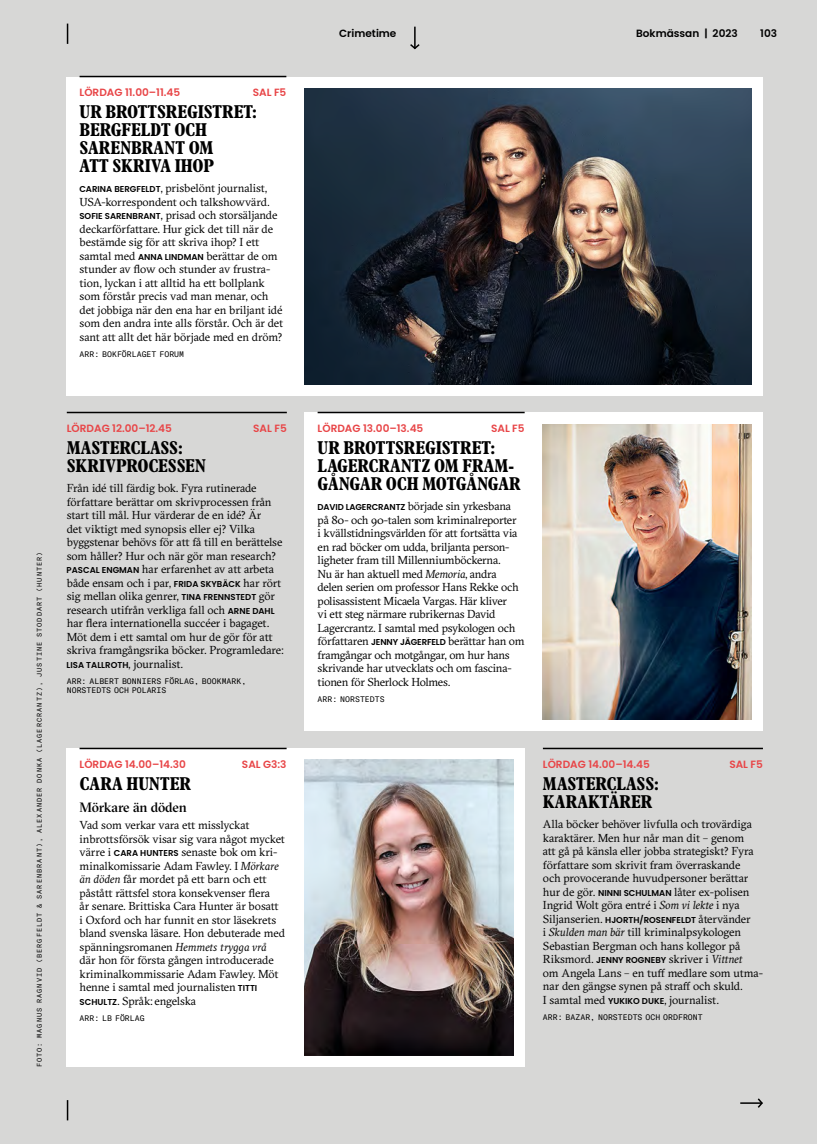
<style>
.page{position:relative;width:817px;height:1144px;background:#fff}
.page>*{position:absolute;margin:0;border:0;box-sizing:border-box;transform-origin:0 0}
.t1{font:700 condensed 18.75px/18px "Plantin MT Pro";color:#000}
.t2{font:500 13.5px "GT Sectra Fine";letter-spacing:-.02em;color:#000}
.t3{font:11.55px/13.5px "GT Sectra";letter-spacing:-.01em;color:#000}
.t4{font:600 10.5px "Poppins";color:#e84547}
.t5{font:600 10.5px "Poppins";color:#000}
.t6{font:600 8.55px "Poppins";color:#000}
.t7{font:7.95px/9.6px "GT America Mono";color:#000}
.t8{font:6.75px "GT America Mono";letter-spacing:.15em;color:#000}
.s1{font-family:"Poppins";font-weight:600;font-size:8.55px}
.s2{font-family:"GT Sectra";font-weight:400;font-size:11.55px}
.s3{font-style:italic}
</style>
<div class="page">
<div style="left:0;top:0;width:816px;height:1144px;background:#d7d7d6"></div>
<hr style="left:67px;top:412px;width:220px;height:1px;background:#000">
<div style="left:67px;top:748px;width:458px;height:319px;background:#fff"></div>
<hr style="left:80px;top:748px;width:206px;height:1px;background:#000">
<div style="left:67px;top:77px;width:695px;height:318px;background:#fff"></div>
<hr style="left:80px;top:76px;width:206px;height:1px;background:#000">
<div style="left:305px;top:412px;width:457px;height:319px;background:#fff"></div>
<hr style="left:317px;top:412px;width:207px;height:1px;background:#000">
<hr style="left:543px;top:748px;width:219px;height:1px;background:#000">
<img style="left:305px;top:88px;width:446px;height:296px">
<img style="left:543px;top:424px;width:208px;height:296px">
<svg style="left:67px;top:1100px;width:1px;height:20px"></svg>
<svg style="left:410px;top:27px;width:10px;height:23px"></svg>
<svg style="left:67px;top:24px;width:1px;height:20px"></svg>
<hr style="left:740px;top:1102px;width:22px;height:2px;background:#000">
<svg style="left:756px;top:1098px;width:7px;height:10px"></svg>
<img style="left:305px;top:760px;width:208px;height:296px">
<p class="t4" style="left:80px;top:86px;width:102px">LÖRDAG 11.00–11.45</p>
<p class="t4" style="left:253px;top:86px;width:35px">SAL F5</p>
<h1 class="t1" style="left:80px;top:103px;width:179px">UR BROTTSREGISTRET:<br>BERGFELDT OCH<br>SARENBRANT OM<br>ATT SKRIVA IHOP</h1>
<p class="t3" style="left:79px;top:182px;width:205px"><span class="s1">CARINA BERGFELDT</span>, prisbelönt journalist, USA-korrespondent och talkshowvärd.<br><span class="s1">SOFIE SARENBRANT</span>, prisad och storsäljande deckarförfattare. Hur gick det till när de bestämde sig för att skriva ihop? I ett samtal med <span class="s1">ANNA LINDMAN</span> berättar de om stunder av flow och stunder av frustra&shy;tion, lyckan i att alltid ha ett bollplank som förstår precis vad man menar, och det jobbiga när den ena har en briljant idé som den andra inte alls förstår. Och är det sant att allt det här började med en dröm?</p>
<p class="t7" style="left:80px;top:349px;width:106px">ARR: BOKFÖRLAGET FORUM</p>
<p class="t8" style="left:36px;top:1067px;width:517px;rotate:-90deg">FOTO: MAGNUS RAGNVID (BERGFELDT &amp; SARENBRANT), ALEXANDER DONKA (LAGERCRANTZ), JUSTINE STODDART (HUNTER)</p>
<p class="t4" style="left:67px;top:422px;width:107px">LÖRDAG 12.00–12.45</p>
<p class="t4" style="left:253px;top:422px;width:35px">SAL F5</p>
<h1 class="t1" style="left:67px;top:439px;width:141px">MASTERCLASS:<br>SKRIVPROCESSEN</h1>
<p class="t3" style="left:67px;top:481px;width:219px">Från idé till färdig bok. Fyra rutinerade författare berättar om skrivprocessen från start till mål. Hur värderar de en idé? Är<br>det viktigt med synopsis eller ej? Vilka byggstenar behövs för att få till en berättelse som håller? Hur och när gör man research?<br><span class="s1">PASCAL ENGMAN</span> har erfarenhet av att arbeta både ensam och i par, <span class="s1">FRIDA SKYBÄCK</span> har rört sig mellan olika genrer, <span class="s1">TINA FRENNSTEDT</span> gör research utifrån verkliga fall och <span class="s1">ARNE DAHL </span>har flera internationella succéer i bagaget.<br>Möt dem i ett samtal om hur de gör för att skriva framgångsrika böcker. Programledare:</p>
<p class="t6" style="left:67px;top:660px;width:118px">LISA TALLROTH<span class="s2">, journalist.</span></p>
<p class="t7" style="left:67px;top:676px;width:181px">ARR: ALBERT BONNIERS FÖRLAG, BOOKMARK,<br>NORSTEDTS OCH POLARIS</p>
<p class="t4" style="left:80px;top:758px;width:108px">LÖRDAG 14.00–14.30</p>
<p class="t4" style="left:242px;top:758px;width:46px">SAL G3:3</p>
<h1 class="t1" style="left:80px;top:775px;width:113px">CARA HUNTER</h1>
<p class="t2" style="left:80px;top:799px;width:109px">Mörkare än döden</p>
<p class="t3" style="left:80px;top:819px;width:207px">Vad som verkar vara ett misslyckat inbrottsförsök visar sig vara något mycket värre i <span class="s1">CARA HUNTERS</span> senaste bok om kri&shy;minalkomissarie Adam Fawley. I <span class="s3">Mörkare än döden</span> får mordet på ett barn och ett påstått rättsfel stora konsekvenser flera<br>år senare. Brittiska Cara Hunter är bosatt i Oxford och har funnit en stor läsekrets bland svenska läsare. Hon debuterade med spänningsromanen <span class="s3">Hemmets trygga vrå </span>där hon för första gången introducerade kriminalkommissarie Adam Fawley. Möt henne i samtal med journalisten <span class="s1">TITTI SCHULTZ</span>. Språk: engelska</p>
<p class="t7" style="left:80px;top:1013px;width:67px">ARR: LB FÖRLAG</p>
<p class="t5" style="left:339px;top:27px;width:59px">Crimetime</p>
<p class="t5" style="left:636px;top:27px;width:103px">Bokmässan | 2023</p>
<p class="t5" style="left:760px;top:27px;width:18px">103</p>
<p class="t4" style="left:317px;top:422px;width:107px">LÖRDAG 13.00–13.45</p>
<p class="t4" style="left:491px;top:422px;width:35px">SAL F5</p>
<h1 class="t1" style="left:317px;top:439px;width:204px">UR BROTTSREGISTRET:<br>LAGERCRANTZ OM FRAM-<br>GÅNGAR OCH MOTGÅNGAR</h1>
<p class="t3" style="left:317px;top:499px;width:208px"><span class="s1">DAVID LAGERCRANTZ</span> började sin yrkesbana på 80- och 90-talen som kriminalreporter<br>i kvällstidningsvärlden för att fortsätta via en rad böcker om udda, briljanta person&shy;ligheter fram till Millenniumböckerna.<br>Nu är han aktuell med <span class="s3">Memoria</span>, andra delen serien om professor Hans Rekke och polisassistent Micaela Vargas. Här kliver<br>vi ett steg närmare rubrikernas David Lagercrantz. I samtal med psykologen och författaren <span class="s1">JENNY JÄGERFELD</span> berättar han om framgångar och motgångar, om hur hans skrivande har utvecklats och om fascina&shy;tionen för Sherlock Holmes.</p>
<p class="t7" style="left:317px;top:694px;width:69px">ARR: NORSTEDTS</p>
<p class="t4" style="left:543px;top:758px;width:108px">LÖRDAG 14.00–14.45</p>
<p class="t4" style="left:729px;top:758px;width:35px">SAL F5</p>
<h1 class="t1" style="left:543px;top:775px;width:118px">MASTERCLASS:<br>KARAKTÄRER</h1>
<p class="t3" style="left:543px;top:817px;width:221px">Alla böcker behöver livfulla och trovärdiga karaktärer. Men hur når man dit – genom<br>att gå på känsla eller jobba strategiskt? Fyra författare som skrivit fram överraskande<br>och provocerande huvudpersoner berättar hur de gör. <span class="s1">NINNI SCHULMAN</span> låter ex-polisen Ingrid Wolt göra entré i <span class="s3">Som vi lekte</span> i nya Siljanserien. <span class="s1">HJORTH/ROSENFELDT</span> återvänder<br>i <span class="s3">Skulden man bär</span> till kriminalpsykologen Sebastian Bergman och hans kollegor på Riksmord. <span class="s1">JENNY ROGNEBY</span> skriver i <span class="s3">Vittnet<br></span>om Angela Lans – en tuff medlare som utma&shy;nar den gängse synen på straff och skuld.<br>I samtal med <span class="s1">YUKIKO DUKE</span>, journalist.</p>
<p class="t7" style="left:543px;top:1012px;width:161px">ARR: BAZAR, NORSTEDTS OCH ORDFRONT</p>
</div>
